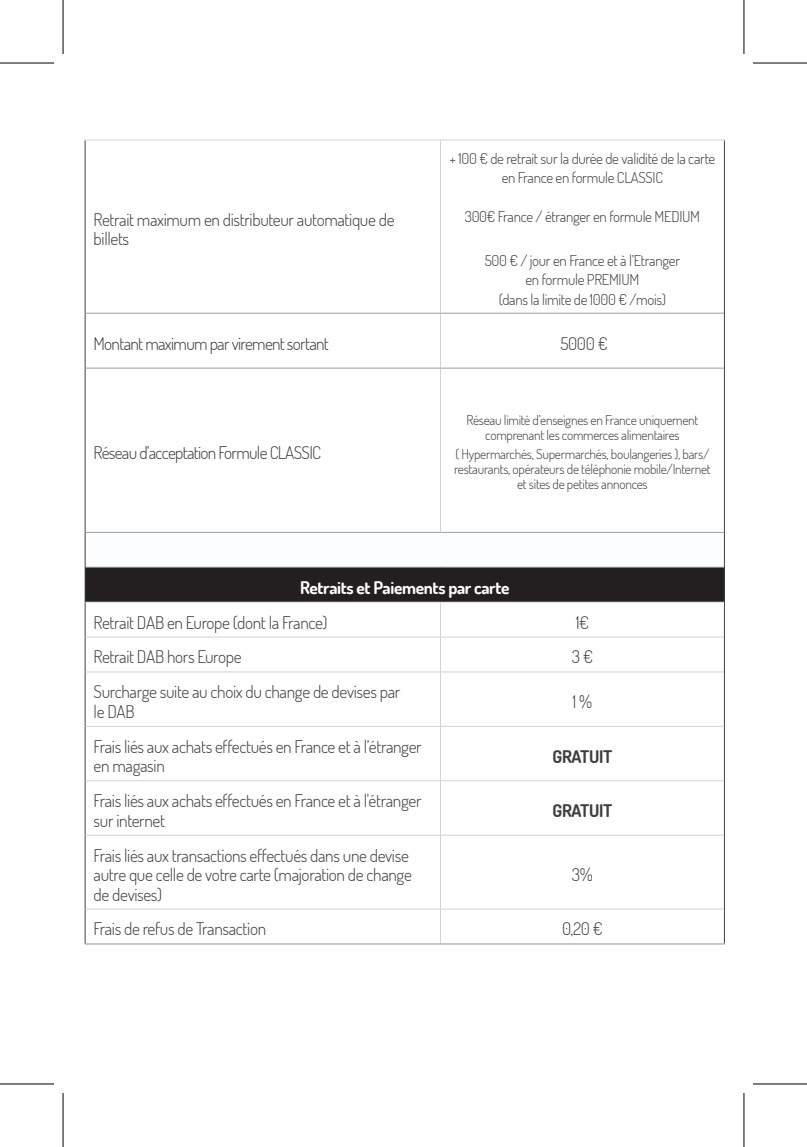
<style>
.page{position:relative;width:807px;height:1147px;background:#fff}
.page>*{position:absolute;margin:0;border:0;box-sizing:border-box;transform-origin:0 0}
.Texte{font:300 17.4px/19.5px "Dosis";letter-spacing:-.02em;color:#3e3e3f}
.Texte-2{font:300 17.4px "Dosis";letter-spacing:-.04em;color:#3e3e3f}
.Tab_Titres{font:700 17.4px "Dosis";letter-spacing:-.02em;color:#fff}
.Texte-3{font:700 17.4px "Dosis";letter-spacing:-.02em;color:#3e3e3f}
.Texte-4{font:300 15px/19.5px "Dosis";letter-spacing:-.02em;color:#3e3e3f;text-align:center}
.Texte-5{font:300 13.5px/15px "Dosis";letter-spacing:-.02em;color:#3e3e3f;text-align:center}
</style>
<div class="page">
<div style="left:85px;top:532px;width:639px;height:35px;background:#fbfdfe"></div>
<div style="left:85px;top:567px;width:639px;height:35px;background:#231f20"></div>
<hr style="left:85px;top:140px;width:1px;height:173px;background:#3e3e3f">
<hr style="left:723px;top:140px;width:1px;height:173px;background:#3e3e3f">
<hr style="left:85px;top:313px;width:1px;height:55px;background:#3e3e3f">
<hr style="left:723px;top:313px;width:1px;height:55px;background:#3e3e3f">
<hr style="left:85px;top:368px;width:1px;height:164px;background:#3e3e3f">
<hr style="left:723px;top:368px;width:1px;height:164px;background:#3e3e3f">
<hr style="left:85px;top:602px;width:1px;height:35px;background:#3e3e3f">
<hr style="left:723px;top:602px;width:1px;height:35px;background:#3e3e3f">
<hr style="left:85px;top:637px;width:1px;height:35px;background:#3e3e3f">
<hr style="left:723px;top:637px;width:1px;height:35px;background:#3e3e3f">
<hr style="left:85px;top:672px;width:1px;height:54px;background:#3e3e3f">
<hr style="left:723px;top:672px;width:1px;height:54px;background:#3e3e3f">
<hr style="left:85px;top:726px;width:1px;height:54px;background:#3e3e3f">
<hr style="left:723px;top:726px;width:1px;height:54px;background:#3e3e3f">
<hr style="left:85px;top:780px;width:1px;height:55px;background:#3e3e3f">
<hr style="left:723px;top:780px;width:1px;height:55px;background:#3e3e3f">
<hr style="left:85px;top:835px;width:1px;height:74px;background:#3e3e3f">
<hr style="left:723px;top:835px;width:1px;height:74px;background:#3e3e3f">
<hr style="left:85px;top:909px;width:1px;height:34px;background:#3e3e3f">
<hr style="left:723px;top:909px;width:1px;height:34px;background:#3e3e3f">
<hr style="left:85px;top:567px;width:1px;height:35px;background:#3e3e3f">
<hr style="left:723px;top:567px;width:1px;height:35px;background:#3e3e3f">
<hr style="left:85px;top:139px;width:355px;height:1px;background:#d1d2d4">
<hr style="left:440px;top:139px;width:284px;height:1px;background:#d1d2d4">
<hr style="left:440px;top:140px;width:1px;height:173px;background:#d1d2d4">
<hr style="left:440px;top:313px;width:1px;height:55px;background:#d1d2d4">
<hr style="left:440px;top:368px;width:1px;height:164px;background:#d1d2d4">
<hr style="left:85px;top:567px;width:355px;height:1px;background:#939598">
<hr style="left:440px;top:567px;width:283px;height:1px;background:#939598">
<hr style="left:85px;top:601px;width:355px;height:1px;background:#d1d2d4">
<hr style="left:440px;top:601px;width:283px;height:1px;background:#d1d2d4">
<hr style="left:440px;top:602px;width:1px;height:34px;background:#d1d2d4">
<hr style="left:85px;top:636px;width:355px;height:1px;background:#d1d2d4">
<hr style="left:440px;top:636px;width:283px;height:1px;background:#d1d2d4">
<hr style="left:440px;top:637px;width:1px;height:34px;background:#d1d2d4">
<hr style="left:85px;top:671px;width:355px;height:1px;background:#d1d2d4">
<hr style="left:440px;top:671px;width:283px;height:1px;background:#d1d2d4">
<hr style="left:440px;top:672px;width:1px;height:54px;background:#d1d2d4">
<hr style="left:85px;top:726px;width:355px;height:1px;background:#d1d2d4">
<hr style="left:440px;top:726px;width:283px;height:1px;background:#d1d2d4">
<hr style="left:440px;top:726px;width:1px;height:54px;background:#d1d2d4">
<hr style="left:85px;top:780px;width:355px;height:1px;background:#d1d2d4">
<hr style="left:440px;top:780px;width:283px;height:1px;background:#d1d2d4">
<hr style="left:440px;top:781px;width:1px;height:53px;background:#d1d2d4">
<hr style="left:85px;top:834px;width:355px;height:1px;background:#d1d2d4">
<hr style="left:440px;top:834px;width:283px;height:1px;background:#d1d2d4">
<hr style="left:440px;top:835px;width:1px;height:73px;background:#d1d2d4">
<hr style="left:85px;top:908px;width:355px;height:1px;background:#d1d2d4">
<hr style="left:440px;top:908px;width:283px;height:1px;background:#d1d2d4">
<hr style="left:440px;top:909px;width:1px;height:34px;background:#d1d2d4">
<hr style="left:85px;top:313px;width:355px;height:1px;background:#9d9fa2">
<hr style="left:440px;top:313px;width:283px;height:1px;background:#9d9fa2">
<hr style="left:85px;top:367px;width:355px;height:1px;background:#9d9fa2">
<hr style="left:440px;top:367px;width:283px;height:1px;background:#9d9fa2">
<hr style="left:85px;top:532px;width:355px;height:1px;background:#9d9fa2">
<hr style="left:440px;top:532px;width:283px;height:1px;background:#9d9fa2">
<hr style="left:85px;top:532px;width:1px;height:35px;background:#3e3e3f">
<hr style="left:723px;top:532px;width:1px;height:35px;background:#3e3e3f">
<hr style="left:85px;top:943px;width:355px;height:1px;background:#939598">
<hr style="left:440px;top:943px;width:284px;height:1px;background:#939598">
<svg style="left:744px;top:0;width:1px;height:54px"></svg>
<svg style="left:744px;top:1093px;width:1px;height:53px"></svg>
<hr style="left:0;top:62px;width:54px;height:2px;background:#000">
<hr style="left:752px;top:62px;width:54px;height:2px;background:#000">
<hr style="left:0;top:1083px;width:54px;height:1px;background:#000">
<hr style="left:752px;top:1083px;width:54px;height:1px;background:#000">
<hr style="left:62px;top:0;width:2px;height:54px;background:#000">
<hr style="left:62px;top:1092px;width:2px;height:54px;background:#000">
<hr style="left:743px;top:0;width:1px;height:54px;background:#000">
<hr style="left:743px;top:1092px;width:1px;height:54px;background:#000">
<p class="Texte" style="left:94px;top:209px;width:302px">Retrait maximum en distributeur automatique de billets</p>
<p class="Texte-4" style="left:449px;top:148px;width:267px">+ 100 € de retrait sur la durée de validité de la carte en France en formule CLASSIC</p>
<p class="Texte-4" style="left:464px;top:207px;width:237px">300€ France / étranger en formule MEDIUM</p>
<p class="Texte-4" style="left:484px;top:250px;width:197px">500 € / jour en France et à l’Etranger en formule PREMIUM<br>(dans la limite de 1000 € /mois)</p>
<p class="Texte-2" style="left:94px;top:332px;width:237px">Montant maximum par virement sortant</p>
<p class="Texte" style="left:560px;top:333px;width:49px">5000 €</p>
<p class="Texte-2" style="left:94px;top:441px;width:229px">Réseau d’acceptation Formule CLASSIC</p>
<p class="Texte-5" style="left:466px;top:412px;width:233px">Réseau limité d’enseignes en France uniquement comprenant les commerces alimentaires</p>
<p class="Texte-5" style="left:454px;top:446px;width:258px">( Hypermarchés, Supermarchés, boulangeries ), bars/ restaurants, opérateurs de téléphonie mobile/Internet et sites de petites annonces</p>
<p class="Tab_Titres" style="left:300px;top:576px;width:211px">Retraits et Paiements par carte</p>
<p class="Texte" style="left:94px;top:612px;width:235px">Retrait DAB en Europe (dont la France)</p>
<p class="Texte" style="left:575px;top:612px;width:15px">1€</p>
<p class="Texte" style="left:94px;top:647px;width:149px">Retrait DAB hors Europe</p>
<p class="Texte" style="left:571px;top:647px;width:23px">3 €</p>
<p class="Texte" style="left:94px;top:681px;width:308px">Surcharge suite au choix du change de devises par le DAB</p>
<p class="Texte" style="left:572px;top:691px;width:21px">1 %</p>
<p class="Texte" style="left:94px;top:736px;width:329px">Frais liés aux achats effectués en France et à l’étranger en magasin</p>
<p class="Texte-3" style="left:552px;top:745px;width:61px">GRATUIT</p>
<p class="Texte" style="left:94px;top:790px;width:329px">Frais liés aux achats effectués en France et à l'étranger sur internet</p>
<p class="Texte-3" style="left:552px;top:799px;width:61px">GRATUIT</p>
<p class="Texte" style="left:94px;top:845px;width:320px">Frais liés aux transactions effectués dans une devise autre que celle de votre carte (majoration de change de devises)</p>
<p class="Texte" style="left:571px;top:864px;width:23px">3%</p>
<p class="Texte" style="left:94px;top:918px;width:174px">Frais de refus de Transaction</p>
<p class="Texte" style="left:562px;top:918px;width:42px">0,20 €</p>
</div>
